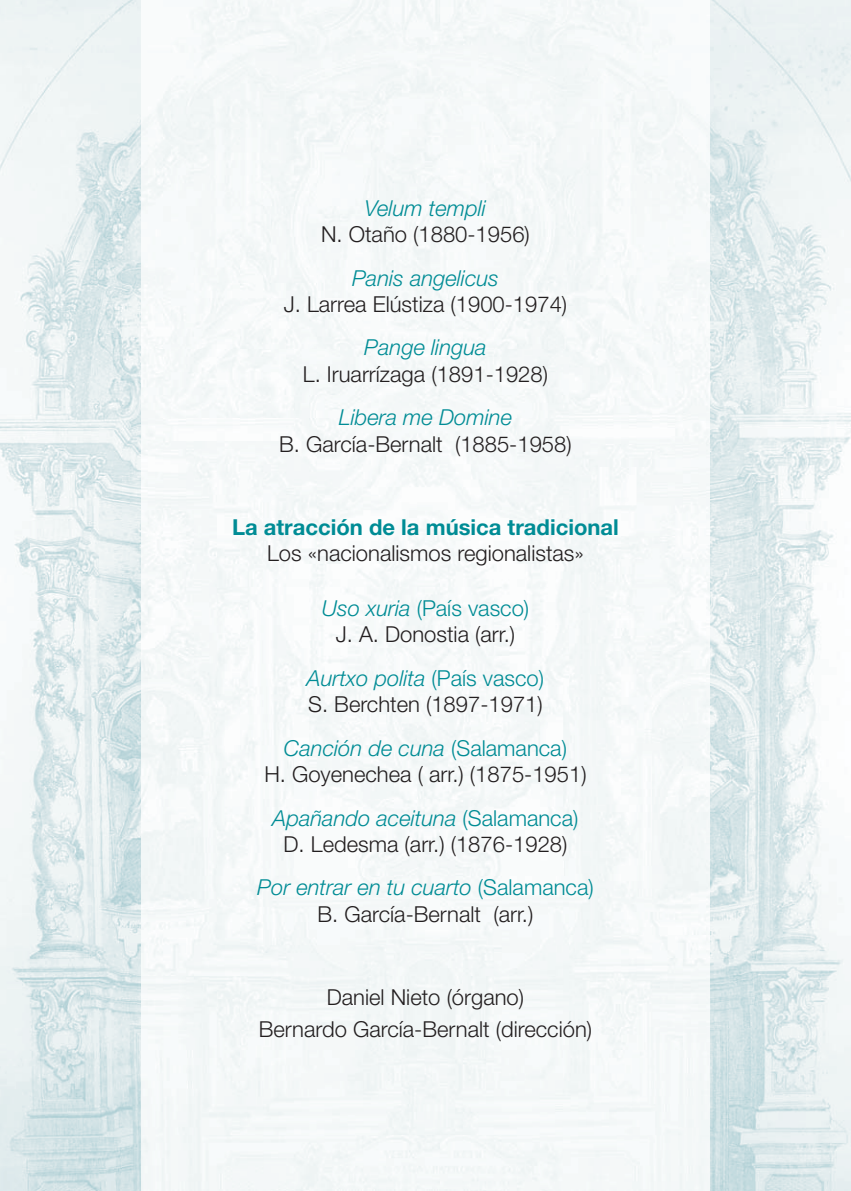
<style>
.page{position:relative;width:851px;height:1191px;background:#fff}
.page>*{position:absolute;margin:0;border:0;box-sizing:border-box;transform-origin:0 0}
.t1{font:300 22px/26.4px "Helvetica Neue";color:#231f20;text-align:center}
.t2{font:italic 300 22px "Helvetica Neue";color:#008c95}
.t3{font:700 22px "Helvetica Neue";color:#008c95}
.s1{font-style:italic;color:#008c95}
.s2{color:#008c95}
</style>
<div class="page">
<img style="left:0;top:0;width:850px;height:1191px">
<div style="left:142px;top:0;width:567px;height:1191px;background:#f5f8f8"></div>
<div style="left:142px;top:350px;width:426px;height:701px;background:#f6f9f9"></div>
<p class="t2" style="left:365px;top:200px;width:123px">Velum templi</p>
<p class="t1" style="left:321px;top:223px;width:210px">N. Otaño (1880-1956)</p>
<p class="t2" style="left:352px;top:270px;width:148px">Panis angelicus</p>
<p class="t1" style="left:284px;top:293px;width:285px">J. Larrea Elústiza (1900-1974)</p>
<p class="t2" style="left:364px;top:340px;width:124px">Pange lingua</p>
<p class="t1" style="left:303px;top:363px;width:246px">L. Iruarrízaga (1891-1928)</p>
<p class="t2" style="left:339px;top:409px;width:175px">Libera me Domine</p>
<p class="t1" style="left:279px;top:433px;width:294px">B. García-Bernalt (1885-1958)</p>
<p class="t3" style="left:232px;top:519px;width:388px">La atracción de la música tradicional</p>
<p class="t1" style="left:267px;top:542px;width:318px">Los «nacionalismos regionalistas»</p>
<p class="t1" style="left:321px;top:597px;width:209px"><span class="s1">Uso xuria</span> <span class="s2">(País vasco)<br></span>J. A. Donostia (arr.)</p>
<p class="t1" style="left:307px;top:667px;width:239px;text-align:left"><span class="s1">Aurtxo polita</span> <span class="s2">(País vasco)<br></span>S. Berchten (1897-1971)</p>
<p class="t1" style="left:264px;top:736px;width:324px"><span class="s1">Canción de cuna</span> <span class="s2">(Salamanca)<br></span>H. Goyenechea ( arr.) (1875-1951)</p>
<p class="t1" style="left:272px;top:806px;width:307px"><span class="s1">Apañando aceituna</span> <span class="s2">(Salamanca)<br></span>D. Ledesma (arr.) (1876-1928)</p>
<p class="t1" style="left:257px;top:876px;width:338px"><span class="s1">Por entrar en tu cuarto</span> <span class="s2">(Salamanca)<br></span>B. García-Bernalt (arr.)</p>
<p class="t1" style="left:259px;top:983px;width:335px;line-height:32px">Daniel Nieto (órgano)<br>Bernardo García-Bernalt (dirección)</p>
</div>
